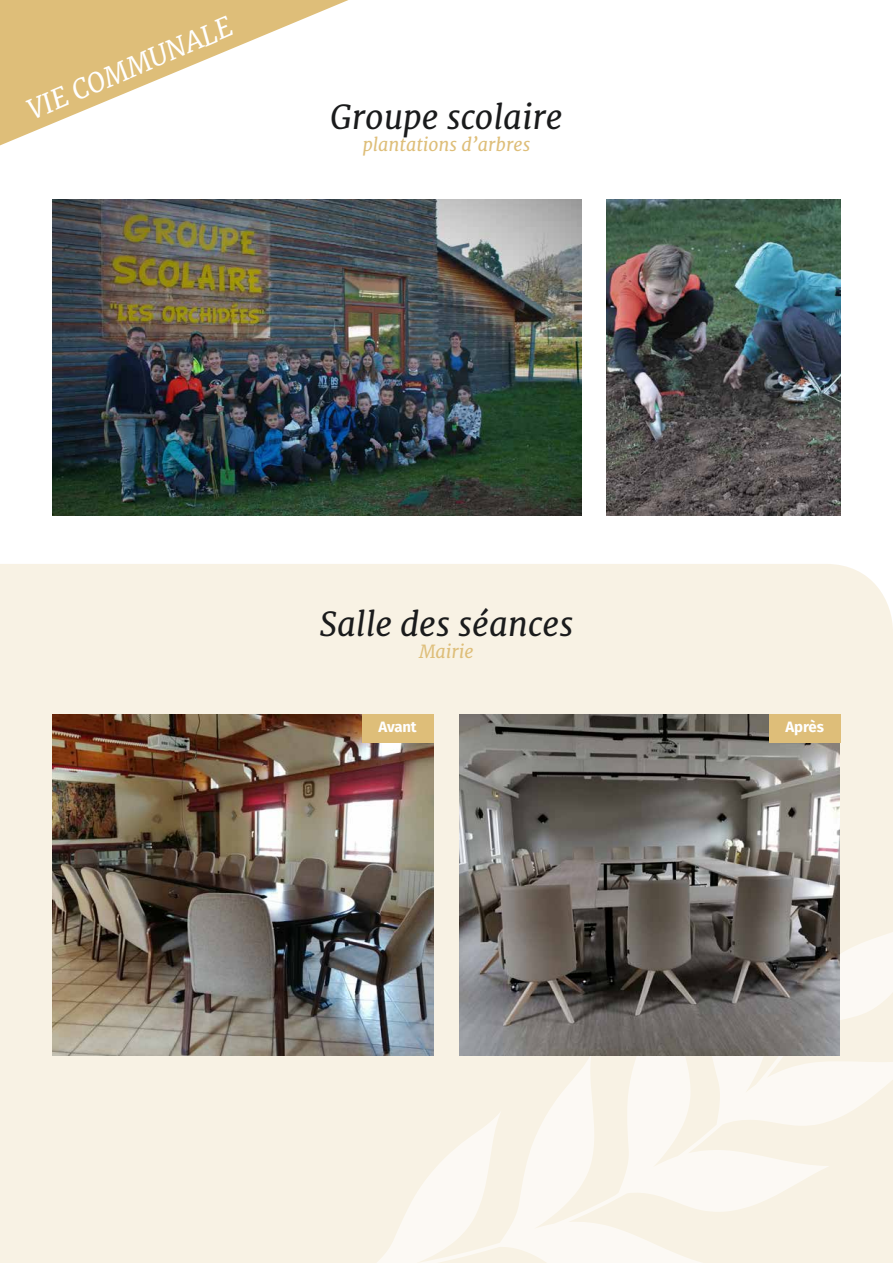
<style>
.page{position:relative;width:893px;height:1263px;background:#fff}
.page>*{position:absolute;margin:0;border:0;box-sizing:border-box;transform-origin:0 0}
.t1{font:italic 33px "Merriweather";color:#1a1b1c}
.t2{font:italic 27px "Merriweather";color:#fff}
.t3{font:italic 18px "Merriweather";color:#debe79}
.t4{font:700 15px "Fira Sans";letter-spacing:-.01em;color:#fff}
</style>
<div class="page">
<svg style="left:0;top:0;width:348px;height:145px;fill:#debe79"></svg>
<div style="left:0;top:564px;width:893px;height:699px;background:#f8f2e4"></div>
<svg style="left:323px;top:910px;width:570px;height:353px;fill:#f8f2e4"></svg>
<img style="left:606px;top:200px;width:234px;height:315px">
<img style="left:53px;top:200px;width:529px;height:315px">
<img style="left:53px;top:714px;width:380px;height:341px">
<div style="left:362px;top:714px;width:71px;height:29px;background:#debe79"></div>
<img style="left:459px;top:714px;width:380px;height:341px">
<div style="left:769px;top:714px;width:71px;height:29px;background:#debe79"></div>
<p class="t2" style="left:22px;top:96px;width:221px;rotate:-23deg">VIE COMMUNALE</p>
<p class="t1" style="left:330px;top:97px;width:234px">Groupe scolaire</p>
<p class="t3" style="left:363px;top:133px;width:169px">plantations d’arbres</p>
<p class="t1" style="left:320px;top:604px;width:255px">Salle des séances</p>
<p class="t3" style="left:419px;top:640px;width:56px">Mairie</p>
<p class="t4" style="left:378px;top:714px;width:40px">Avant</p>
<p class="t4" style="left:786px;top:714px;width:40px">Après</p>
</div>
